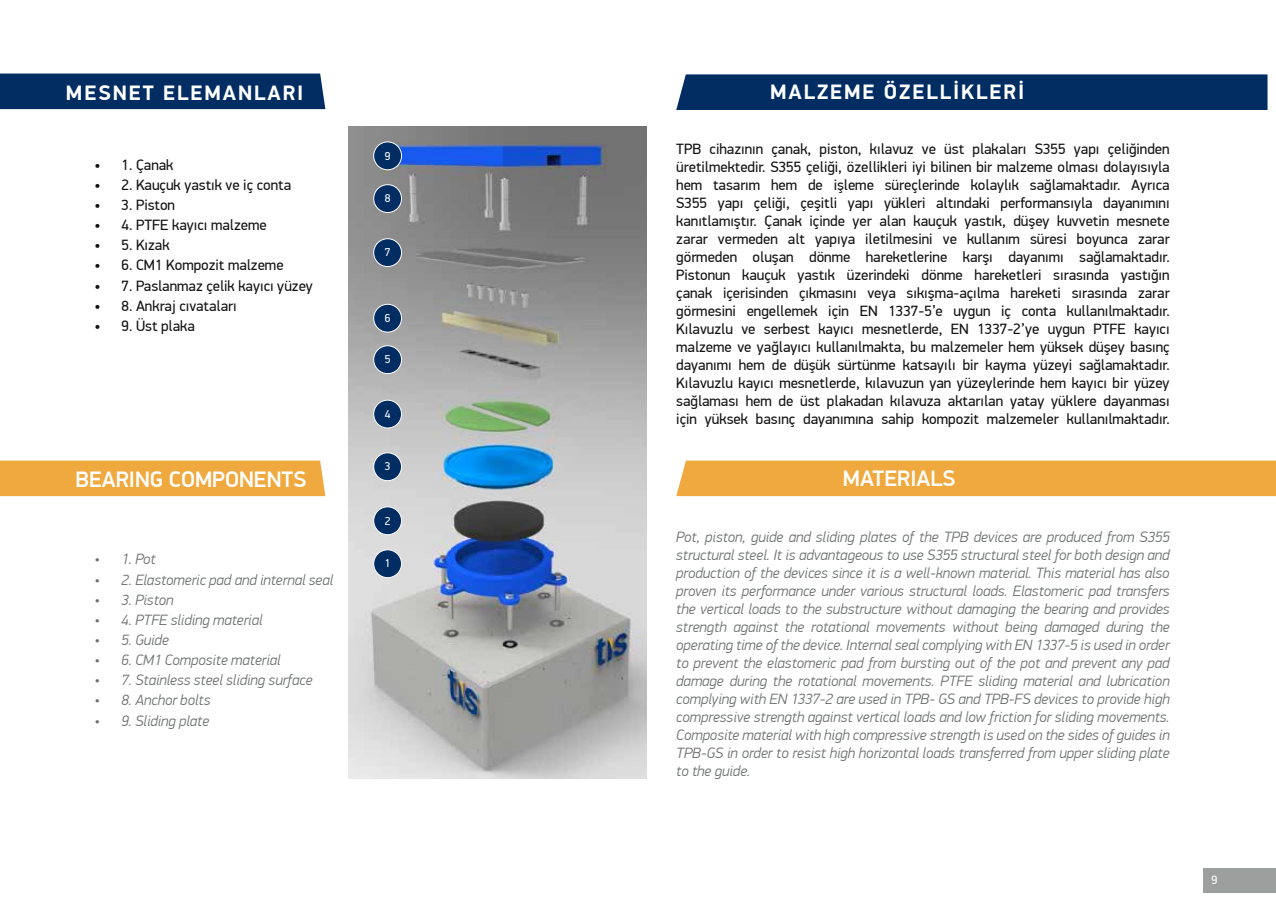
<style>
.page{position:relative;width:1276px;height:919px;background:#fff}
.page>*{position:absolute;margin:0;border:0;box-sizing:border-box;transform-origin:0 0}
.t1{font:500 22.5px "PF Din Display Pro";color:#fff}
.t2{font:700 21px "PF Din Display Pro";letter-spacing:.09em;color:#fff}
.t3{font:15px/18px "PF Din Display Pro";color:#121212;text-align:justify}
.t4{font:italic 300 15px/18px "PF Din Display Pro";color:#6e7070;text-align:justify}
.t5{font:12px "PF Din Display Pro";color:#fff}
.t6{font:11.4px "PF Din Display Pro";color:#fff}
</style>
<div class="page">
<img style="left:349px;top:126px;width:297px;height:652px">
<div style="left:1203px;top:867px;width:73px;height:25px;background:#9d9f9e"></div>
<div style="left:0;top:73px;width:325px;height:36px;background:#012d63"></div>
<div style="left:0;top:460px;width:325px;height:36px;background:#efa93e"></div>
<div style="left:676px;top:74px;width:591px;height:36px;background:#012d63"></div>
<div style="left:676px;top:460px;width:600px;height:36px;background:#efa93e"></div>
<div style="left:374px;top:549px;width:27px;height:28px;background:#012d63;border-radius:50%"></div>
<div style="left:373px;top:549px;width:29px;height:29px;border:1px solid #fff;border-radius:50%"></div>
<div style="left:374px;top:507px;width:27px;height:27px;background:#012d63;border-radius:50%"></div>
<div style="left:373px;top:506px;width:29px;height:29px;border:1px solid #fff;border-radius:50%"></div>
<div style="left:374px;top:453px;width:27px;height:27px;background:#012d63;border-radius:50%"></div>
<div style="left:373px;top:452px;width:29px;height:29px;border:1px solid #fff;border-radius:50%"></div>
<div style="left:374px;top:400px;width:27px;height:28px;background:#012d63;border-radius:50%"></div>
<div style="left:373px;top:399px;width:29px;height:29px;border:1px solid #fff;border-radius:50%"></div>
<div style="left:374px;top:346px;width:27px;height:27px;background:#012d63;border-radius:50%"></div>
<div style="left:373px;top:345px;width:29px;height:29px;border:1px solid #fff;border-radius:50%"></div>
<div style="left:374px;top:304px;width:27px;height:28px;background:#012d63;border-radius:50%"></div>
<div style="left:373px;top:304px;width:29px;height:28px;border:1px solid #fff;border-radius:50%"></div>
<div style="left:374px;top:239px;width:27px;height:27px;background:#012d63;border-radius:50%"></div>
<div style="left:373px;top:238px;width:29px;height:29px;border:1px solid #fff;border-radius:50%"></div>
<div style="left:374px;top:185px;width:27px;height:27px;background:#012d63;border-radius:50%"></div>
<div style="left:373px;top:184px;width:29px;height:29px;border:1px solid #fff;border-radius:50%"></div>
<div style="left:374px;top:142px;width:27px;height:28px;background:#012d63;border-radius:50%"></div>
<div style="left:373px;top:141px;width:29px;height:29px;border:1px solid #fff;border-radius:50%"></div>
<h2 class="t2" style="left:66px;top:80px;width:239px">MESNET ELEMANLARI</h2>
<p class="t3" style="left:95px;top:156px;width:80px">• 1. Çanak</p>
<p class="t3" style="left:95px;top:176px;width:198px">• 2. Kauçuk yastık ve iç conta</p>
<p class="t3" style="left:95px;top:196px;width:82px">• 3. Piston</p>
<p class="t3" style="left:95px;top:216px;width:173px">• 4. PTFE kayıcı malzeme</p>
<p class="t3" style="left:95px;top:236px;width:76px">• 5. Kızak</p>
<p class="t3" style="left:95px;top:256px;width:190px">• 6. CM1 Kompozit malzeme</p>
<p class="t3" style="left:95px;top:276px;width:220px">• 7. Paslanmaz çelik kayıcı yüzey</p>
<p class="t3" style="left:95px;top:297px;width:144px">• 8. Ankraj cıvataları</p>
<p class="t3" style="left:95px;top:317px;width:102px">• 9. Üst plaka</p>
<h1 class="t1" style="left:75px;top:466px;width:232px">BEARING COMPONENTS</h1>
<p class="t4" style="left:95px;top:550px;width:63px">• 1. Pot</p>
<p class="t4" style="left:95px;top:570px;width:240px">• 2. Elastomeric pad and internal seal</p>
<p class="t4" style="left:95px;top:590px;width:80px">• 3. Piston</p>
<p class="t4" style="left:95px;top:610px;width:169px">• 4. PTFE sliding material</p>
<p class="t4" style="left:95px;top:631px;width:76px">• 5. Guide</p>
<p class="t4" style="left:95px;top:651px;width:188px">• 6. CM1 Composite material</p>
<p class="t4" style="left:95px;top:671px;width:219px">• 7. Stainless steel sliding surface</p>
<p class="t4" style="left:95px;top:691px;width:117px">• 8. Anchor bolts</p>
<p class="t4" style="left:95px;top:711px;width:116px">• 9. Sliding plate</p>
<p class="t6" style="left:385px;top:149px;width:7px">9</p>
<p class="t6" style="left:385px;top:192px;width:7px">8</p>
<p class="t6" style="left:385px;top:246px;width:7px">7</p>
<p class="t6" style="left:385px;top:311px;width:7px">6</p>
<p class="t6" style="left:385px;top:353px;width:7px">5</p>
<p class="t6" style="left:385px;top:407px;width:7px">4</p>
<p class="t6" style="left:385px;top:460px;width:7px">3</p>
<p class="t6" style="left:385px;top:514px;width:7px">2</p>
<p class="t6" style="left:385px;top:556px;width:7px">1</p>
<h2 class="t2" style="left:770px;top:79px;width:256px">MALZEME ÖZELLİKLERİ</h2>
<p class="t3" style="left:676px;top:140px;width:495px">TPB cihazının çanak, piston, kılavuz ve üst plakaları S355 yapı çeliğinden üretilmektedir. S355 çeliği, özellikleri iyi bilinen bir malzeme olması dolayısıyla hem tasarım hem de işleme süreçlerinde kolaylık sağlamaktadır. Ayrıca S355 yapı çeliği, çeşitli yapı yükleri altındaki performansıyla dayanımını kanıtlamıştır. Çanak içinde yer alan kauçuk yastık, düşey kuvvetin mesnete zarar vermeden alt yapıya iletilmesini ve kullanım süresi boyunca zarar görmeden oluşan dönme hareketlerine karşı dayanımı sağlamaktadır.<br>Pistonun kauçuk yastık üzerindeki dönme hareketleri sırasında yastığın çanak içerisinden çıkmasını veya sıkışma-açılma hareketi sırasında zarar görmesini engellemek için EN 1337-5’e uygun iç conta kullanılmaktadır.<br>Kılavuzlu ve serbest kayıcı mesnetlerde, EN 1337-2’ye uygun PTFE kayıcı malzeme ve yağlayıcı kullanılmakta, bu malzemeler hem yüksek düşey basınç dayanımı hem de düşük sürtünme katsayılı bir kayma yüzeyi sağlamaktadır.<br>Kılavuzlu kayıcı mesnetlerde, kılavuzun yan yüzeylerinde hem kayıcı bir yüzey sağlaması hem de üst plakadan kılavuza aktarılan yatay yüklere dayanması için yüksek basınç dayanımına sahip kompozit malzemeler kullanılmaktadır.</p>
<h1 class="t1" style="left:843px;top:464px;width:114px">MATERIALS</h1>
<p class="t4" style="left:676px;top:528px;width:495px">Pot, piston, guide and sliding plates of the TPB devices are produced from S355 structural steel. It is advantageous to use S355 structural steel for both design and production of the devices since it is a well-known material. This material has also proven its performance under various structural loads. Elastomeric pad transfers the vertical loads to the substructure without damaging the bearing and provides strength against the rotational movements without being damaged during the operating time of the device. Internal seal complying with EN 1337-5 is used in order to prevent the elastomeric pad from bursting out of the pot and prevent any pad damage during the rotational movements. PTFE sliding material and lubrication complying with EN 1337-2 are used in TPB- GS and TPB-FS devices to provide high compressive strength against vertical loads and low friction for sliding movements.<br>Composite material with high compressive strength is used on the sides of guides in TPB-GS in order to resist high horizontal loads transferred from upper sliding plate to the guide.</p>
<p class="t5" style="left:1211px;top:873px;width:7px">9</p>
</div>
